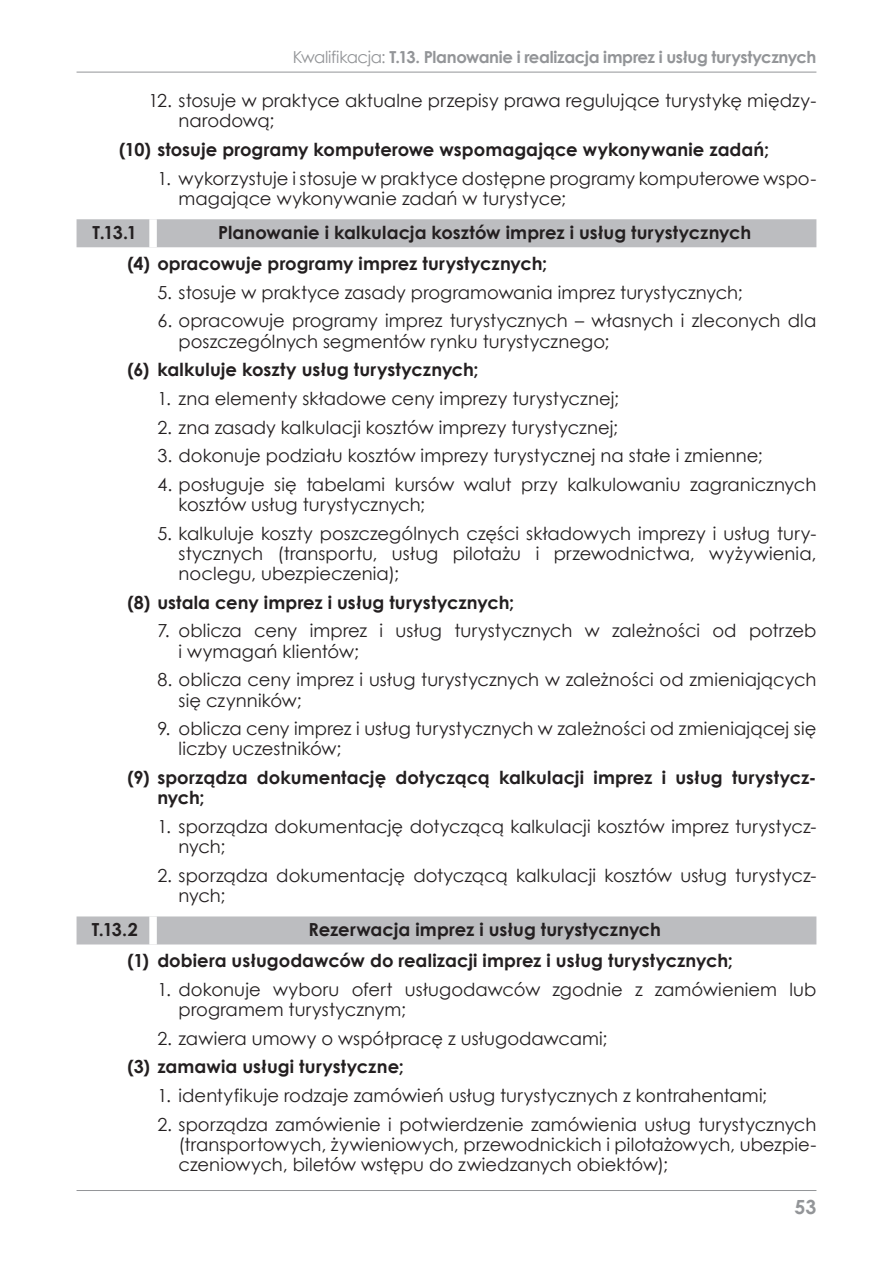
<style>
.page{position:relative;width:893px;height:1263px;background:#fff}
.page>*{position:absolute;margin:0;border:0;box-sizing:border-box;transform-origin:0 0}
.t1{font:700 19.5px "Century Gothic";color:#939598}
.t2{font:18px/20.2px "Century Gothic";letter-spacing:.005em;color:#231f20}
.t3{font:700 18px/31.2px "Century Gothic";letter-spacing:.005em;color:#231f20}
.t4{font:700 16.5px "Century Gothic";letter-spacing:-.025em;color:#939598}
.s1{font-weight:400}
</style>
<div class="page">
<hr style="left:77px;top:1190px;width:739px;height:1px;background:#939598">
<hr style="left:77px;top:72px;width:739px;height:1px;background:#939598">
<div style="left:77px;top:219px;width:739px;height:28px;background:#bcbdc0"></div>
<div style="left:149px;top:219px;width:8px;height:28px;background:#fff"></div>
<div style="left:77px;top:916px;width:739px;height:28px;background:#bcbdc0"></div>
<div style="left:149px;top:916px;width:8px;height:28px;background:#fff"></div>
<p class="t4" style="left:293px;top:45px;width:525px"><span class="s1">Kwalifikacja:</span> T.13. Planowanie i realizacja imprez i usług turystycznych</p>
<p class="t2" style="left:179px;top:90px;width:639px;text-indent:-30px">12. stosuje w praktyce aktualne przepisy prawa regulujące turystykę między&shy;narodową;</p>
<p class="t3" style="left:119px;top:133px;width:651px">(10) stosuje programy komputerowe wspomagające wykonywanie zadań;</p>
<p class="t2" style="left:179px;top:168px;width:639px;text-indent:-21px">1. wykorzystuje i stosuje w praktyce dostępne programy komputerowe wspo&shy;magające wykonywanie zadań w turystyce;</p>
<p class="t3" style="left:93px;top:216px;width:46px">T.13.1</p>
<p class="t3" style="left:128px;top:216px;width:625px;text-indent:91px">Planowanie i kalkulacja kosztów imprez i usług turystycznych (4) opracowuje programy imprez turystycznych;</p>
<p class="t2" style="left:157px;top:282px;width:587px">5. stosuje w praktyce zasady programowania imprez turystycznych;</p>
<p class="t2" style="left:179px;top:310px;width:639px;text-indent:-21px">6. opracowuje programy imprez turystycznych – własnych i zleconych dla poszczególnych segmentów rynku turystycznego;</p>
<p class="t3" style="left:128px;top:353px;width:353px">(6) kalkuluje koszty usług turystycznych;</p>
<p class="t2" style="left:157px;top:388px;width:463px">1. zna elementy składowe ceny imprezy turystycznej;</p>
<p class="t2" style="left:157px;top:417px;width:462px">2. zna zasady kalkulacji kosztów imprezy turystycznej;</p>
<p class="t2" style="left:157px;top:445px;width:607px">3. dokonuje podziału kosztów imprezy turystycznej na stałe i zmienne;</p>
<p class="t2" style="left:179px;top:474px;width:639px;text-indent:-21px">4. posługuje się tabelami kursów walut przy kalkulowaniu zagranicznych kosztów usług turystycznych;</p>
<p class="t2" style="left:179px;top:523px;width:639px;text-align:justify;text-indent:-21px">5. kalkuluje koszty poszczególnych części składowych imprezy i usług tury&shy;stycznych (transportu, usług pilotażu i przewodnictwa, wyżywienia, noclegu, ubezpieczenia);</p>
<p class="t3" style="left:128px;top:586px;width:388px">(8) ustala ceny imprez i usług turystycznych;</p>
<p class="t2" style="left:179px;top:620px;width:639px;text-indent:-21px">7. oblicza ceny imprez i usług turystycznych w zależności od potrzeb i wymagań klientów;</p>
<p class="t2" style="left:179px;top:669px;width:639px;text-indent:-21px">8. oblicza ceny imprez i usług turystycznych w zależności od zmieniających się czynników;</p>
<p class="t2" style="left:179px;top:718px;width:639px;text-indent:-21px">9. oblicza ceny imprez i usług turystycznych w zależności od zmieniającej się liczby uczestników;</p>
<p class="t3" style="left:157px;top:766px;width:661px;line-height:20.2px;text-indent:-30px">(9) sporządza dokumentację dotyczącą kalkulacji imprez i usług turystycz&shy;nych;</p>
<p class="t2" style="left:179px;top:816px;width:639px;text-indent:-21px">1. sporządza dokumentację dotyczącą kalkulacji kosztów imprez turystycz&shy;nych;</p>
<p class="t2" style="left:179px;top:865px;width:639px;text-indent:-21px">2. sporządza dokumentację dotyczącą kalkulacji kosztów usług turystycz&shy;nych;</p>
<p class="t3" style="left:92px;top:913px;width:48px">T.13.2</p>
<p class="t3" style="left:128px;top:913px;width:607px;text-indent:181px">Rezerwacja imprez i usług turystycznych<br>(1) dobiera usługodawców do realizacji imprez i usług turystycznych;</p>
<p class="t2" style="left:179px;top:979px;width:639px;text-indent:-21px">1. dokonuje wyboru ofert usługodawców zgodnie z zamówieniem lub programem turystycznym;</p>
<p class="t2" style="left:157px;top:1028px;width:452px">2. zawiera umowy o współpracę z usługodawcami;</p>
<p class="t3" style="left:128px;top:1050px;width:278px">(3) zamawia usługi turystyczne;</p>
<p class="t2" style="left:157px;top:1085px;width:611px">1. identyfikuje rodzaje zamówień usług turystycznych z kontrahentami;</p>
<p class="t2" style="left:179px;top:1114px;width:639px;text-align:justify;text-indent:-21px">2. sporządza zamówienie i potwierdzenie zamówienia usług turystycznych (transportowych, żywieniowych, przewodnickich i pilotażowych, ubezpie&shy;czeniowych, biletów wstępu do zwiedzanych obiektów);</p>
<p class="t1" style="left:794px;top:1192px;width:24px">53</p>
</div>
